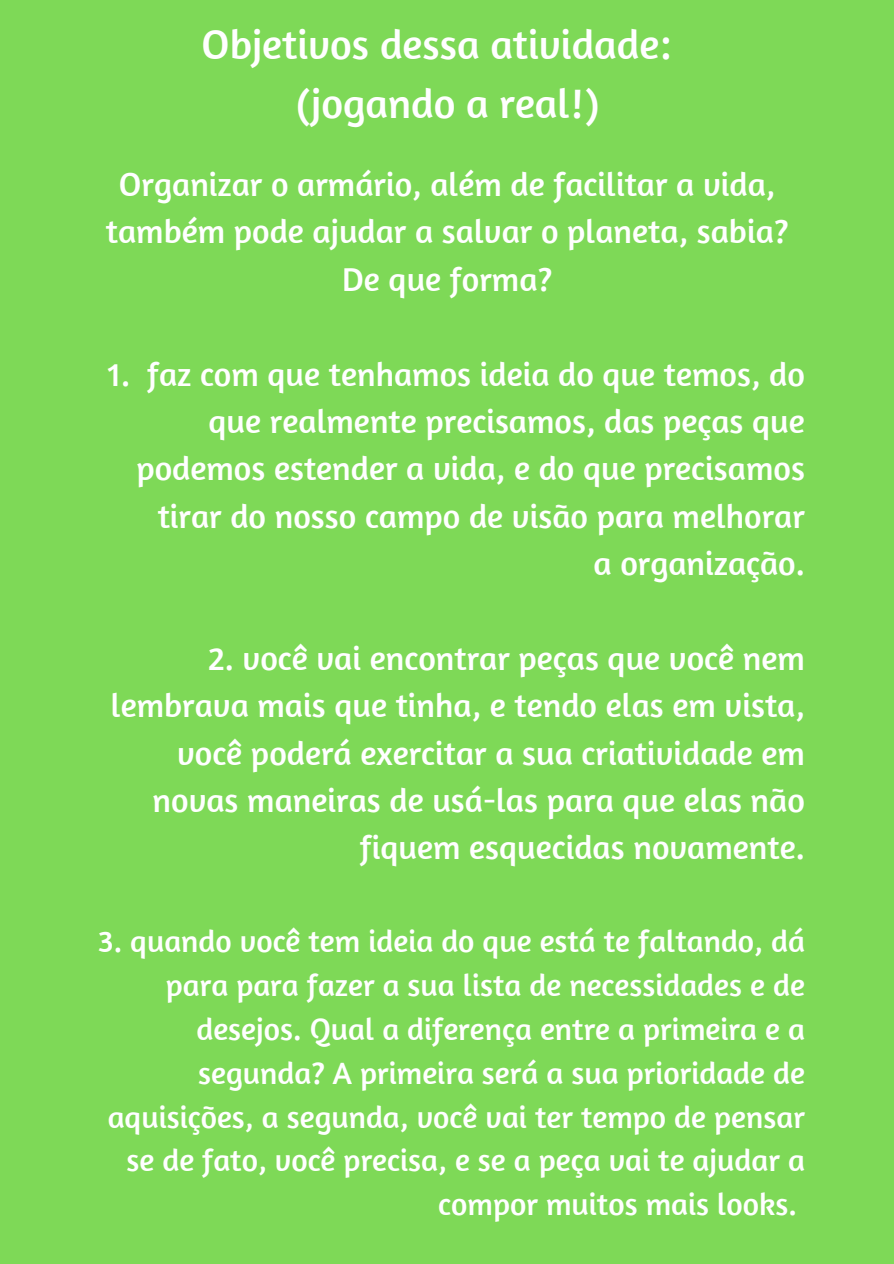
<style>
.page{position:relative;width:894px;height:1264px;background:#fff}
.page>*{position:absolute;margin:0;border:0;box-sizing:border-box;transform-origin:0 0}
.t1{font:42px/58.5px "Amaranth";color:#fff;text-align:center}
.t2{font:33.9px/47.4px "Amaranth";color:#fff;text-align:right}
.t3{font:31.5px/44px "Amaranth";color:#fff;text-align:right}
</style>
<div class="page">
<div style="left:0;top:0;width:893px;height:1263px;background:#7ed957"></div>
<p class="t1" style="left:201px;top:14px;width:471px">Objetivos dessa atividade: (jogando a real!)</p>
<p class="t2" style="left:106px;top:160px;width:684px;text-align:center">Organizar o armário, além de facilitar a vida, também pode ajudar a salvar o planeta, sabia?<br>De que forma?</p>
<p class="t2" style="left:108px;top:349px;width:24px">1.</p>
<p class="t2" style="left:136px;top:349px;width:670px">faz com que tenhamos ideia do que temos, do que realmente precisamos, das peças que podemos estender a vida, e do que precisamos tirar do nosso campo de visão para melhorar a organização.</p>
<p class="t2" style="left:111px;top:633px;width:695px">2. você vai encontrar peças que você nem lembrava mais que tinha, e tendo elas em vista, você poderá exercitar a sua criatividade em novas maneiras de usá-las para que elas não fiquem esquecidas novamente.</p>
<p class="t3" style="left:98px;top:918px;width:708px">3. quando você tem ideia do que está te faltando, dá para para fazer a sua lista de necessidades e de desejos. Qual a diferença entre a primeira e a segunda? A primeira será a sua prioridade de aquisições, a segunda, você vai ter tempo de pensar se de fato, você precisa, e se a peça vai te ajudar a compor muitos mais looks.</p>
</div>
